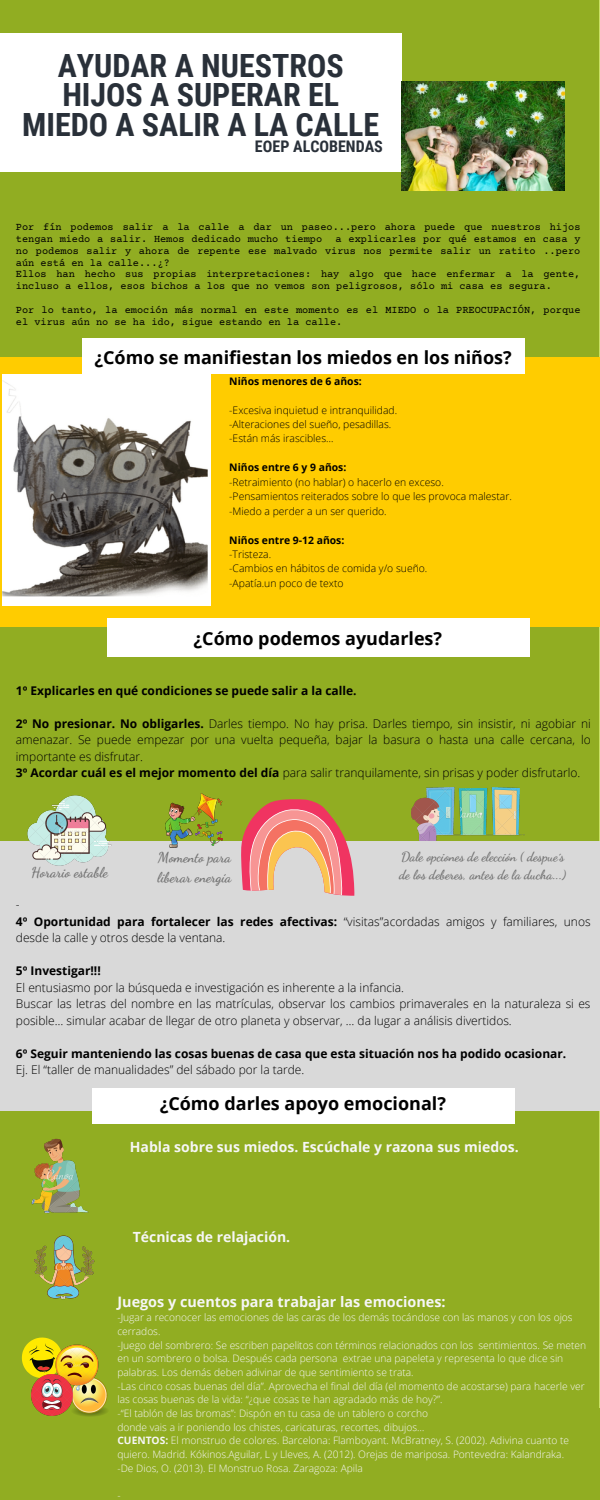
<style>
.page{position:relative;width:600px;height:1500px;background:#fff}
.page>*{position:absolute;margin:0;border:0;box-sizing:border-box;transform-origin:0 0}
.t1{font:700 32px/29.2px "Roboto Condensed";color:#293039;text-align:center}
.t2{font:700 18px "Open Sans";color:#000}
.t3{font:17.5px/24px "Roboto Condensed";color:#f6f6f6;text-align:center}
.t4{font:700 16px "Roboto Condensed";color:#293039}
.t5{font:700 14.4px "Open Sans";color:#f6f6f6}
.t6{font:700 14px "Open Sans";color:#f6f6f6}
.t7{font:700 14px/19.6px "Dancing Script";color:#737373}
.t8{font:700 13px/18.1px "Dancing Script";color:#737373}
.t9{font:300 12px/16.5px "Open Sans";color:#000}
.t10{font:700 12px "Open Sans";color:#000}
.t11{font:300 10.4px/14.4px "Open Sans";color:#000}
.t12{font:700 10.4px "Open Sans";color:#000}
.t13{font:10.3px/11.8px "Courier Prime";color:#000}
.t14{font:300 10.2px/13.7px "Open Sans";color:#f6f6f6}
.s1{font-weight:700}
</style>
<div class="page">
<div style="left:0;top:0;width:599px;height:1500px;background:#91ad22"></div>
<div style="left:0;top:357px;width:600px;height:270px;background:#fc0"></div>
<div style="left:0;top:841px;width:600px;height:270px;background:#d9d9d9"></div>
<div style="left:92px;top:1088px;width:423px;height:36px;background:#fff"></div>
<div style="left:107px;top:618px;width:423px;height:39px;background:#fff"></div>
<div style="left:0;top:33px;width:401px;height:139px;background:#fff"></div>
<div style="left:82px;top:338px;width:442px;height:36px;background:#fff"></div>
<img style="left:401px;top:81px;width:163px;height:109px">
<img style="left:2px;top:374px;width:209px;height:231px">
<svg style="left:241px;top:799px;width:113px;height:97px"></svg>
<img style="left:27px;top:795px;width:85px;height:71px">
<img style="left:166px;top:794px;width:57px;height:54px">
<img style="left:412px;top:787px;width:113px;height:53px">
<img style="left:31px;top:1138px;width:58px;height:76px">
<img style="left:34px;top:1235px;width:61px;height:65px">
<svg style="left:22px;top:1337px;width:33px;height:35px"></svg>
<svg style="left:77px;top:1380px;width:31px;height:37px"></svg>
<img style="left:54px;top:1342px;width:45px;height:45px">
<img style="left:28px;top:1371px;width:49px;height:45px">
<h1 class="t1" style="left:22px;top:52px;width:359px">AYUDAR A NUESTROS<br>HIJOS A SUPERAR EL<br>MIEDO A SALIR A LA CALLE</h1>
<h3 class="t4" style="left:255px;top:137px;width:129px">EOEP ALCOBENDAS</h3>
<p class="t13" style="left:16px;top:222px;width:566px">Por fín podemos salir a la calle a dar un paseo...pero ahora puede que nuestros hijos tengan miedo a salir. Hemos dedicado mucho tiempo</p>
<p class="t13" style="left:16px;top:234px;width:566px;text-indent:320px">a explicarles por qué estamos en casa y no podemos salir y ahora de repente ese malvado virus nos permite salir un ratito ..pero aún está en la calle...¿?<br>Ellos han hecho sus propias interpretaciones: hay algo que hace enfermar a la gente, incluso a ellos, esos bichos a los que no vemos son peligrosos, sólo mi casa es segura.</p>
<p class="t13" style="left:16px;top:305px;width:566px">Por lo tanto, la emoción más normal en este momento es el MIEDO o la PREOCUPACIÓN, porque el virus aún no se ha ido, sigue estando en la calle.</p>
<h2 class="t2" style="left:95px;top:345px;width:419px">¿Cómo se manifiestan los miedos en los niños?</h2>
<p class="t12" style="left:229px;top:374px;width:134px">Niños menores de 6 años:</p>
<p class="t11" style="left:229px;top:402px;width:169px">-Excesiva inquietud e intranquilidad. -Alteraciones del sueño, pesadillas. -Están más irascibles…</p>
<p class="t12" style="left:229px;top:460px;width:119px">Niños entre 6 y 9 años:</p>
<p class="t11" style="left:229px;top:475px;width:284px">-Retraimiento (no hablar) o hacerlo en exceso. -Pensamientos reiterados sobre lo que les provoca malestar. -Miedo a perder a un ser querido.</p>
<p class="t12" style="left:229px;top:532px;width:117px">Niños entre 9-12 años:</p>
<p class="t11" style="left:229px;top:547px;width:200px">-Tristeza.<br>-Cambios en hábitos de comida y/o sueño. -Apatía.un poco de texto</p>
<h2 class="t2" style="left:194px;top:625px;width:250px">¿Cómo podemos ayudarles?</h2>
<p class="t10" style="left:16px;top:682px;width:342px">1º Explicarles en qué condiciones se puede salir a la calle.</p>
<p class="t9" style="left:16px;top:715px;width:576px"><span class="s1">2º No presionar. No obligarles.</span> Darles tiempo. No hay prisa. Darles tiempo, sin insistir, ni agobiar ni amenazar. Se puede empezar por una vuelta pequeña, bajar la basura o hasta una calle cercana, lo importante es disfrutar.<br><span class="s1">3º Acordar cuál es el mejor momento del día</span> para salir tranquilamente, sin prisas y poder disfrutarlo.</p>
<h3 class="t7" style="left:31px;top:862px;width:78px">Horario estable</h3>
<h3 class="t7" style="left:158px;top:848px;width:75px">Momento para liberar energía</h3>
<p class="t8" style="left:399px;top:848px;width:169px">Dale opciones de elección ( despue´s de los deberes, antes de la ducha...)</p>
<p class="t9" style="left:16px;top:896px;width:576px">-<br><span class="s1">4º Oportunidad para fortalecer las redes afectivas:</span> “visitas”acordadas amigos y familiares, unos desde la calle y otros desde la ventana.</p>
<p class="t10" style="left:16px;top:963px;width:86px">5º Investigar!!!</p>
<p class="t9" style="left:16px;top:979px;width:576px">El entusiasmo por la búsqueda e investigación es inherente a la infancia.<br>Buscar las letras del nombre en las matrículas, observar los cambios primaverales en la naturaleza si es posible… simular acabar de llegar de otro planeta y observar, … da lugar a análisis divertidos.</p>
<p class="t10" style="left:16px;top:1045px;width:552px">6º Seguir manteniendo las cosas buenas de casa que esta situación nos ha podido ocasionar.</p>
<p class="t9" style="left:16px;top:1061px;width:290px">Ej. El “taller de manualidades” del sábado por la tarde.</p>
<h2 class="t2" style="left:160px;top:1090px;width:288px">¿Cómo darles apoyo emocional?</h2>
<h3 class="t6" style="left:130px;top:1137px;width:390px">Habla sobre sus miedos. Escúchale y razona sus miedos.</h3>
<h3 class="t6" style="left:133px;top:1227px;width:159px">Técnicas de relajación.</h3>
<h3 class="t5" style="left:117px;top:1291px;width:330px">Juegos y cuentos para trabajar las emociones:</h3>
<p class="t14" style="left:117px;top:1310px;width:470px">-Jugar a reconocer las emociones de las caras de los demás tocándose con las manos y con los ojos cerrados.<br>-Juego del sombrero: Se escriben papelitos con términos relacionados con los sentimientos. Se meten en un sombrero o bolsa. Después cada persona extrae una papeleta y representa lo que dice sin palabras. Los demás deben adivinar de que sentimiento se trata.<br>-Las cinco cosas buenas del día”. Aprovecha el final del día (el momento de acostarse) para hacerle ver las cosas buenas de la vida: “¿que cosas te han agradado más de hoy?”.<br>-“El tablón de las bromas”: Dispón en tu casa de un tablero o corcho<br>donde vais a ir poniendo los chistes, caricaturas, recortes, dibujos…<br><span class="s1">CUENTOS:</span> El monstruo de colores. Barcelona: Flamboyant. McBratney, S. (2002). Adivina cuanto te quiero. Madrid. Kókinos.Aguilar, L y Lleves, A. (2012). Orejas de mariposa. Pontevedra: Kalandraka.<br>-De Dios, O. (2013). El Monstruo Rosa. Zaragoza: Apila</p>
<p class="t14" style="left:117px;top:1488px;width:5px">-</p>
<h3 class="t3" style="left:184px;top:1438px;width:228px">FOR REFERENCE:<br>WWW.ENTREPRISESCANADA.CA</h3>
</div>
